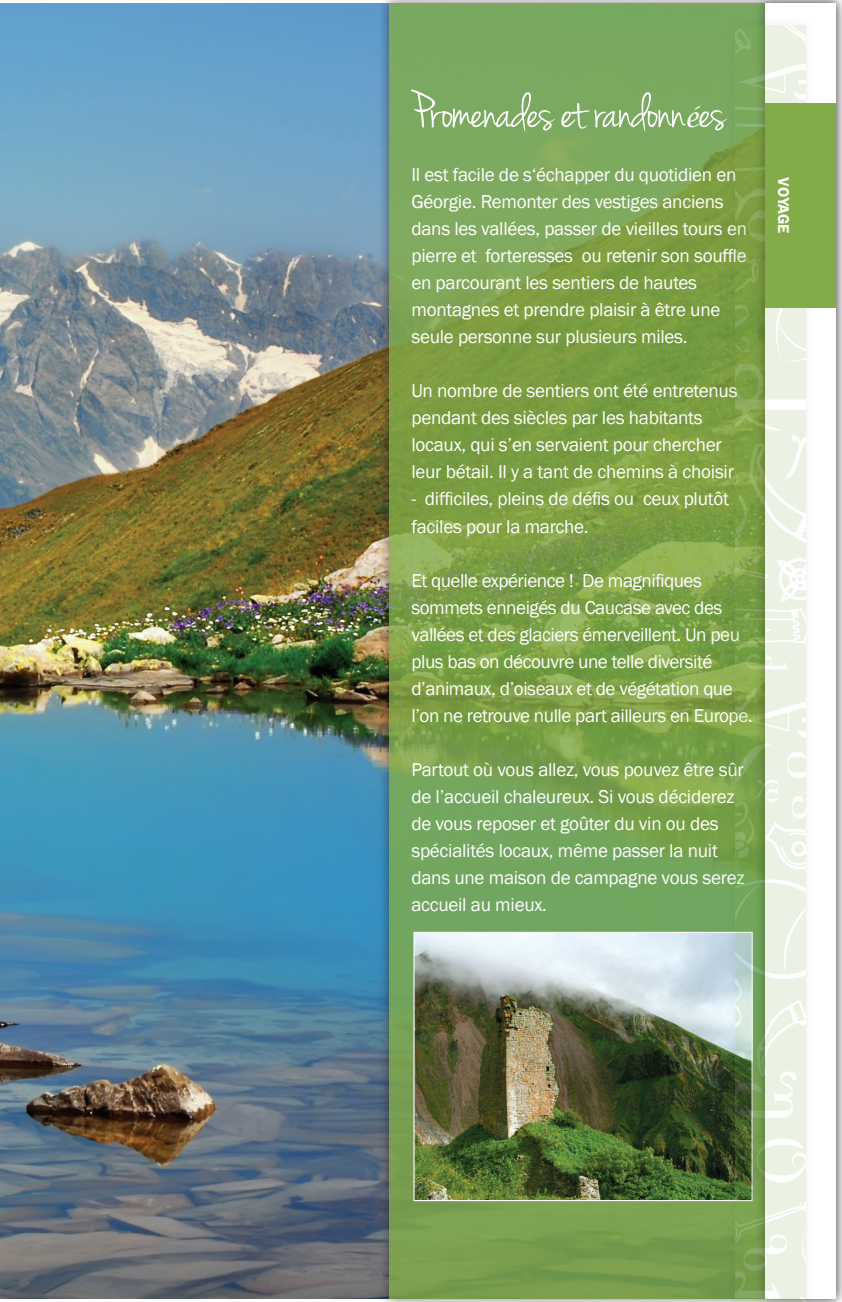
<style>
.page{position:relative;width:842px;height:1302px;background:#fff}
.page>*{position:absolute;margin:0;border:0;box-sizing:border-box;transform-origin:0 0}
.t1{font:54px "Jenna Sue";letter-spacing:-.015em;color:#fff}
.Body_Copy{font:19.12px/27px "Franklin Gothic";letter-spacing:-.015em;color:#fff}
.t2{font:600 15.75px "Franklin Gothic";letter-spacing:-.015em;color:#fff}
.s1{font-family:"Lucida Calligraphy";font-style:italic;font-size:27px}
</style>
<div class="page">
<img style="left:0;top:3px;width:377px;height:1295px">
<div style="left:377px;top:0;width:465px;height:1301px;background:#231f20;opacity:.75"></div>
<svg style="left:389px;top:3px;width:365px;height:1295px;background:#7ba250"></svg>
<img style="left:415px;top:933px;width:308px;height:265px">
<div style="left:754px;top:0;width:88px;height:1301px;background:#231f20;opacity:.5"></div>
<div style="left:765px;top:3px;width:71px;height:1295px;background:#fff"></div>
<div style="left:723px;top:14px;width:94px;height:1287px;background:#231f20;opacity:.5"></div>
<svg style="left:735px;top:26px;width:70px;height:1275px;background:#b9cca1"></svg>
<div style="left:765px;top:103px;width:71px;height:204px;background:#81ac47"></div>
<p class="t1" style="left:411px;top:80px;width:316px">Promenades et randonn<span class="s1">é</span>es</p>
<p class="Body_Copy" style="left:411px;top:162px;width:337px">Il est facile de s‘échapper du quotidien en Géorgie. Remonter des vestiges anciens dans les vallées, passer de vieilles tours en pierre et forteresses ou retenir son souffle en parcourant les sentiers de hautes montagnes et prendre plaisir à être une seule personne sur plusieurs miles.</p>
<p class="Body_Copy" style="left:411px;top:378px;width:328px">Un nombre de sentiers ont été entretenus pendant des siècles par les habitants locaux, qui s’en servaient pour chercher leur bétail. Il y a tant de chemins à choisir</p>
<p class="Body_Copy" style="left:411px;top:486px;width:319px">- difficiles, pleins de défis ou ceux plutôt faciles pour la marche.</p>
<p class="Body_Copy" style="left:411px;top:567px;width:343px">Et quelle expérience ! De magnifiques sommets enneigés du Caucase avec des vallées et des glaciers émerveillent. Un peu plus bas on découvre une telle diversité d’animaux, d’oiseaux et de végétation que l’on ne retrouve nulle part ailleurs en Europe.</p>
<p class="Body_Copy" style="left:411px;top:756px;width:335px">Partout où vous allez, vous pouvez être sûr de l’accueil chaleureux. Si vous déciderez de vous reposer et goûter du vin ou des spécialités locaux, même passer la nuit dans une maison de campagne vous serez accueil au mieux.</p>
<p class="t2" style="left:793px;top:177px;width:58px;rotate:90deg">VOYAGE</p>
</div>
